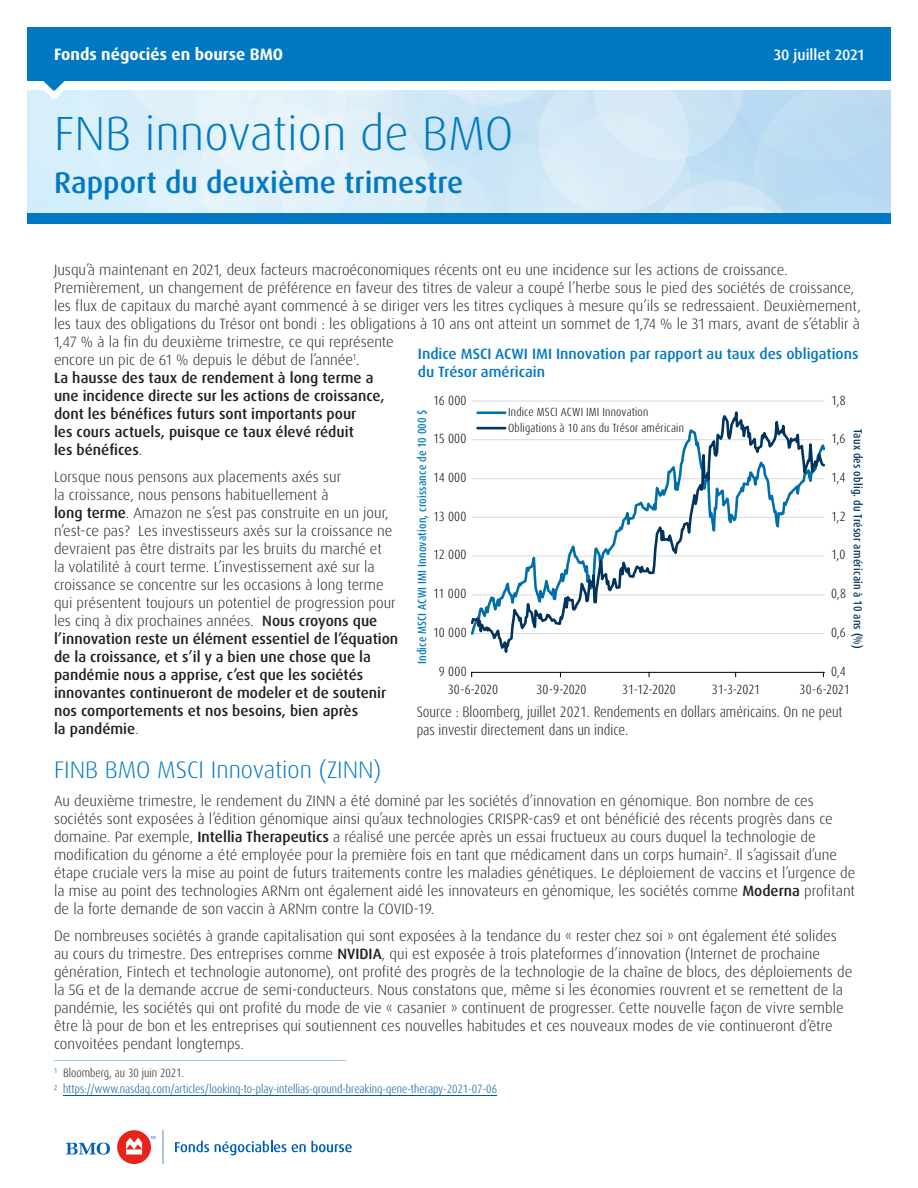
<style>
.page{position:relative;width:918px;height:1188px;background:#fff}
.page>*{position:absolute;margin:0;border:0;box-sizing:border-box;transform-origin:0 0}
.Document_Title{font:300 48px "Dax Pro";color:#0079c2}
.Document_Subtitle{font:500 30px "Dax Pro";color:#0079c2}
.Heading{font:300 24px "Dax Pro";color:#0079c2}
.t1{font:700 16.5px "Dax Pro";color:#fff}
.t2{font:300 15px/18px "Dax Pro";color:#231f20}
.Notes{font:300 condensed 15px/18px "Dax Pro";color:#231f20}
.Chart_heading{font:500 15px/18px "Dax Pro";color:#0079c2}
.t3{font:500 15px "Dax Pro";color:#fff}
.t4{font:300 condensed 13.35px "Dax Pro";color:#000}
.Footnotes{font:300 condensed 12px "Dax Pro";color:#005a93}
.Footnotes-2{font:300 condensed 12px "Dax Pro";color:#231f20}
.t5{font:300 condensed 11.85px/15.1px "Dax Pro";letter-spacing:.02em;color:#000}
.t6{font:500 condensed 11.85px "Dax Pro";letter-spacing:.015em;color:#0079c1}
.t7{font:500 condensed 11.85px "Dax Pro";letter-spacing:.015em;color:#00335d}
.s1{font-weight:500}
</style>
<div class="page">
<div style="left:27px;top:214px;width:864px;height:10px;background:#0079c2"></div>
<svg style="left:175px;top:1141px;width:34px;height:11px"></svg>
<svg style="left:215px;top:1141px;width:137px;height:14px"></svg>
<svg style="left:66px;top:1143px;width:44px;height:12px"></svg>
<div style="left:117px;top:1130px;width:34px;height:34px;background:#e72419;border-radius:50%"></div>
<svg style="left:126px;top:1138px;width:16px;height:17px"></svg>
<svg style="left:163px;top:1130px;width:1px;height:34px"></svg>
<svg style="left:151px;top:1136px;width:5px;height:3px"></svg>
<div style="left:27px;top:27px;width:864px;height:54px;background:#0079c2"></div>
<svg style="left:27px;top:81px;width:864px;height:133px;background:#d4e9f7"></svg>
<hr style="left:54px;top:1060px;width:292px;height:1px;background:#8fc8eb">
<hr style="left:63px;top:1095px;width:434px;height:1px;background:#005a93">
<svg style="left:470px;top:400px;width:356px;height:273px"></svg>
<hr style="left:478px;top:411px;width:27px;height:3px;background:#006eab">
<hr style="left:478px;top:427px;width:27px;height:2px;background:#00335d">
<p class="t1" style="left:54px;top:44px;width:231px">Fonds négociés en bourse BMO</p>
<h1 class="Document_Title" style="left:54px;top:103px;width:461px">FNB innovation de BMO</h1>
<h1 class="Document_Subtitle" style="left:54px;top:163px;width:411px">Rapport du deuxième trimestre</h1>
<p class="t3" style="left:774px;top:45px;width:92px">30 juillet 2021</p>
<p class="t2" style="left:54px;top:261px;width:808px">Jusqu’à maintenant en 2021, deux facteurs macroéconomiques récents ont eu une incidence sur les actions de croissance.<br>Premièrement, un changement de préférence en faveur des titres de valeur a coupé l’herbe sous le pied des sociétés de croissance, les flux de capitaux du marché ayant commencé à se diriger vers les titres cycliques à mesure qu’ils se redressaient. Deuxièmement, les taux des obligations du Trésor ont bondi : les obligations à 10 ans ont atteint un sommet de 1,74 % le 31 mars, avant de s’établir à 1,47 % à la fin du deuxième trimestre, ce qui représente<br>encore un pic de 61 % depuis le début de l’année<sup>1</sup>.<br><span class="s1">La hausse des taux de rendement à long terme a<br>une incidence directe sur les actions de croissance,<br>dont les bénéfices futurs sont importants pour<br>les cours actuels, puisque ce taux élevé réduit<br>les bénéfices</span>.</p>
<p class="t2" style="left:54px;top:468px;width:346px">Lorsque nous pensons aux placements axés sur<br>la croissance, nous pensons habituellement à<br><span class="s1">long terme</span>. Amazon ne s’est pas construite en un jour, n’est‑ce pas? Les investisseurs axés sur la croissance ne devraient pas être distraits par les bruits du marché et<br>la volatilité à court terme. L’investissement axé sur la croissance se concentre sur les occasions à long terme qui présentent toujours un potentiel de progression pour les cinq à dix prochaines années. <span class="s1">Nous croyons que l’innovation reste un élément essentiel de l’équation de la croissance, et s’il y a bien une chose que la pandémie nous a apprise, c’est que les sociétés innovantes continueront de modeler et de soutenir nos comportements et nos besoins, bien après<br>la pandémie</span>.</p>
<h2 class="Heading" style="left:54px;top:754px;width:329px">FINB BMO MSCI Innovation (ZINN)</h2>
<p class="t2" style="left:54px;top:791px;width:803px">Au deuxième trimestre, le rendement du ZINN a été dominé par les sociétés d’innovation en génomique. Bon nombre de ces sociétés sont exposées à l’édition génomique ainsi qu’aux technologies CRISPR-cas9 et ont bénéficié des récents progrès dans ce domaine. Par exemple, <span class="s1">Intellia Therapeutics</span> a réalisé une percée après un essai fructueux au cours duquel la technologie de modification du génome a été employée pour la première fois en tant que médicament dans un corps humain<sup>2</sup>. Il s’agissait d’une étape cruciale vers la mise au point de futurs traitements contre les maladies génétiques. Le déploiement de vaccins et l’urgence de la mise au point des technologies ARNm ont également aidé les innovateurs en génomique, les sociétés comme <span class="s1">Moderna</span> profitant de la forte demande de son vaccin à ARNm contre la COVID-19.</p>
<p class="t2" style="left:54px;top:927px;width:800px">De nombreuses sociétés à grande capitalisation qui sont exposées à la tendance du « rester chez soi » ont également été solides au cours du trimestre. Des entreprises comme <span class="s1">NVIDIA</span>, qui est exposée à trois plateformes d’innovation (Internet de prochaine génération, Fintech et technologie autonome), ont profité des progrès de la technologie de la chaîne de blocs, des déploiements de la 5G et de la demande accrue de semi-conducteurs. Nous constatons que, même si les économies rouvrent et se remettent de la pandémie, les sociétés qui ont profité du mode de vie « casanier » continuent de progresser. Cette nouvelle façon de vivre semble être là pour de bon et les entreprises qui soutiennent ces nouvelles habitudes et ces nouveaux modes de vie continueront d’être convoitées pendant longtemps.</p>
<p class="Footnotes-2" style="left:54px;top:1065px;width:132px"><sup>1</sup> Bloomberg, au 30 juin 2021.</p>
<p class="Footnotes" style="left:54px;top:1082px;width:445px"><sup>2</sup> https://www.nasdaq.com/articles/looking-to-play-intellias-ground-breaking-gene-therapy-2021-07-06</p>
<h3 class="Chart_heading" style="left:418px;top:345px;width:442px">Indice MSCI ACWI IMI Innovation par rapport au taux des obligations du Trésor américain</h3>
<p class="t4" style="left:433px;top:391px;width:35px">16 000</p>
<p class="t4" style="left:831px;top:391px;width:16px">1,8</p>
<p class="t5" style="left:508px;top:405px;width:177px">Indice MSCI ACWI IMI Innovation<br>Obligations à 10 ans du Trésor américain</p>
<p class="t6" style="left:414px;top:664px;width:257px;rotate:-90deg">Indice MSCI ACWI IMI Innovation, croissance de 10 000 $</p>
<p class="t7" style="left:866px;top:429px;width:221px;rotate:90deg">Taux des oblig. du Trésor américain à 10 ans (%)</p>
<p class="t4" style="left:433px;top:430px;width:35px">15 000</p>
<p class="t4" style="left:831px;top:430px;width:16px">1,6</p>
<p class="t4" style="left:433px;top:469px;width:35px">14 000</p>
<p class="t4" style="left:831px;top:469px;width:16px">1,4</p>
<p class="t4" style="left:433px;top:508px;width:35px">13 000</p>
<p class="t4" style="left:831px;top:508px;width:16px">1,2</p>
<p class="t4" style="left:433px;top:546px;width:35px">12 000</p>
<p class="t4" style="left:831px;top:546px;width:16px">1,0</p>
<p class="t4" style="left:433px;top:585px;width:35px">11 000</p>
<p class="t4" style="left:831px;top:585px;width:16px">0,8</p>
<p class="t4" style="left:433px;top:624px;width:35px">10 000</p>
<p class="t4" style="left:831px;top:624px;width:16px">0,6</p>
<p class="t4" style="left:439px;top:663px;width:29px">9 000</p>
<p class="t4" style="left:831px;top:663px;width:16px">0,4</p>
<p class="t4" style="left:448px;top:680px;width:52px">30-6-2020</p>
<p class="t4" style="left:537px;top:680px;width:52px">30-9-2020</p>
<p class="t4" style="left:622px;top:680px;width:55px">31-12-2020</p>
<p class="t4" style="left:712px;top:680px;width:50px">31-3-2021</p>
<p class="t4" style="left:800px;top:680px;width:52px">30-6-2021</p>
<p class="Notes" style="left:417px;top:703px;width:428px">Source : Bloomberg, juillet 2021. Rendements en dollars américains. On ne peut pas investir directement dans un indice.</p>
</div>
